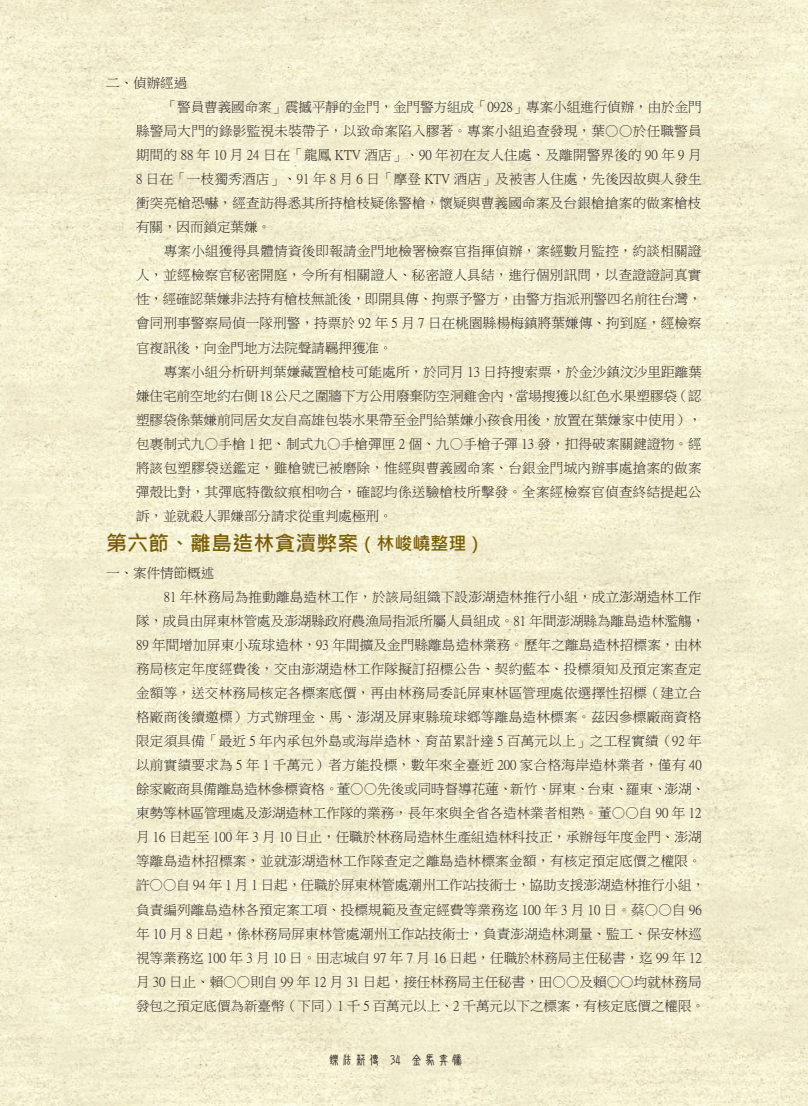
<style>
.page{position:relative;width:808px;height:1106px;background:#fff}
.page>*{position:absolute;margin:0;border:0;box-sizing:border-box;transform-origin:0 0}
.署史第一節{font:700 21px "Microsoft Jheng Hei";color:#795c07}
.署史一_內文{font:13.5px/24px "P Ming Li U";letter-spacing:.015em;color:#231f20;text-align:justify}
.署史一{font:13.5px "P Ming Li U";color:#231f20}
.t1{font:13.5px "DF New Chuan Md HKP BF";color:#231f20}
.s1{font-size:18px}
</style>
<div class="page">
<img style="left:0;top:0;width:808px;height:1106px">
<p class="署史一" style="left:106px;top:77px;width:82px">二、偵辦經過</p>
<p class="署史一_內文" style="left:136px;top:95px;width:567px;text-indent:28px">「警員曹義國命案」震撼平靜的金門，金門警方組成「0928」專案小組進行偵辦，由於金門縣警局大門的錄影監視未裝帶子，以致命案陷入膠著。專案小組追查發現，葉○○於任職警員期間的 88 年 10 月 24 日在「龍鳳 KTV 酒店」、90 年初在友人住處、及離開警界後的 90 年 9 月8 日在「一枝獨秀酒店」、91 年 8 月 6 日「摩登 KTV 酒店」及被害人住處，先後因故與人發生衝突亮槍恐嚇，經查訪得悉其所持槍枝疑係警槍，懷疑與曹義國命案及台銀槍搶案的做案槍枝有關，因而鎖定葉嫌。</p>
<p class="署史一_內文" style="left:136px;top:239px;width:567px;text-indent:28px">專案小組獲得具體情資後即報請金門地檢署檢察官指揮偵辦，案經數月監控，約談相關證人，並經檢察官秘密開庭，令所有相關證人、秘密證人具結，進行個別訊問，以查證證詞真實性，經確認葉嫌非法持有槍枝無訛後，即開具傳、拘票予警方，由警方指派刑警四名前往台灣，會同刑事警察局偵一隊刑警，持票於 92 年 5 月 7 日在桃園縣楊梅鎮將葉嫌傳、拘到庭，經檢察官複訊後，向金門地方法院聲請羈押獲准。</p>
<p class="署史一_內文" style="left:136px;top:359px;width:567px;text-indent:28px">專案小組分析研判葉嫌藏置槍枝可能處所，於同月 13 日持搜索票，於金沙鎮汶沙里距離葉嫌住宅前空地約右側 18 公尺之圍牆下方公用廢棄防空洞雞舍內，當場搜獲以紅色水果塑膠袋（認塑膠袋係葉嫌前同居女友自高雄包裝水果帶至金門給葉嫌小孩食用後，放置在葉嫌家中使用），包裹制式九○手槍 1 把、制式九○手槍彈匣 2 個、九○手槍子彈 13 發，扣得破案關鍵證物。經將該包塑膠袋送鑑定，雖槍號已被磨除，惟經與曹義國命案、台銀金門城內辦事處搶案的做案彈殼比對，其彈底特徵紋痕相吻合，確認均係送驗槍枝所擊發。全案經檢察官偵查終結提起公訴，並就殺人罪嫌部分請求從重判處極刑。</p>
<p class="署史第一節" style="left:106px;top:530px;width:380px">第六節、離島造林貪瀆弊案<span class="s1">（林峻嶢整理）</span></p>
<p class="署史一" style="left:106px;top:566px;width:110px">一、案件情節概述</p>
<p class="署史一_內文" style="left:136px;top:585px;width:570px;text-align:left;text-indent:28px">81 年林務局為推動離島造林工作，於該局組織下設澎湖造林推行小組，成立澎湖造林工作隊，成員由屏東林管處及澎湖縣政府農漁局指派所屬人員組成。81 年間澎湖縣為離島造林濫觴，89 年間增加屏東小琉球造林，93 年間擴及金門縣離島造林業務。歷年之離島造林招標案，由林務局核定年度經費後，交由澎湖造林工作隊擬訂招標公告、契約藍本、投標須知及預定案查定金額等，送交林務局核定各標案底價，再由林務局委託屏東林區管理處依選擇性招標（建立合格廠商後續邀標）方式辦理金、馬、澎湖及屏東縣琉球鄉等離島造林標案。茲因參標廠商資格限定須具備「最近 5 年內承包外島或海岸造林、育苗累計達 5 百萬元以上」之工程實績（92 年以前實績要求為 5 年 1 千萬元）者方能投標，數年來全臺近 200 家合格海岸造林業者，僅有 40餘家廠商具備離島造林參標資格。董○○先後或同時督導花蓮、新竹、屏東、台東、羅東、澎湖、東勢等林區管理處及澎湖造林工作隊的業務，長年來與全省各造林業者相熟。董○○自 90 年 12月 16 日起至 100 年 3 月 10 日止，任職於林務局造林生產組造林科技正，承辦每年度金門、澎湖等離島造林招標案，並就澎湖造林工作隊查定之離島造林標案金額，有核定預定底價之權限。許○○自 94 年 1 月 1 日起，任職於屏東林管處潮州工作站技術士，協助支援澎湖造林推行小組，負責編列離島造林各預定案工項、投標規範及查定經費等業務迄 100 年 3 月 10 日。蔡○○自 96年 10 月 8 日起，係林務局屏東林管處潮州工作站技術士，負責澎湖造林測量、監工、保安林巡視等業務迄 100 年 3 月 10 日。田志城自 97 年 7 月 16 日起，任職於林務局主任秘書，迄 99 年 12月 30 日止、賴○○則自 99 年 12 月 31 日起，接任林務局主任秘書，田○○及賴○○均就林務局發包之預定底價為新臺幣（下同）1 千 5 百萬元以上、2 千萬元以下之標案，有核定底價之權限。</p>
<p class="t1" style="left:327px;top:1053px;width:138px">鑠法薪傳 34 金馬奔騰</p>
</div>
